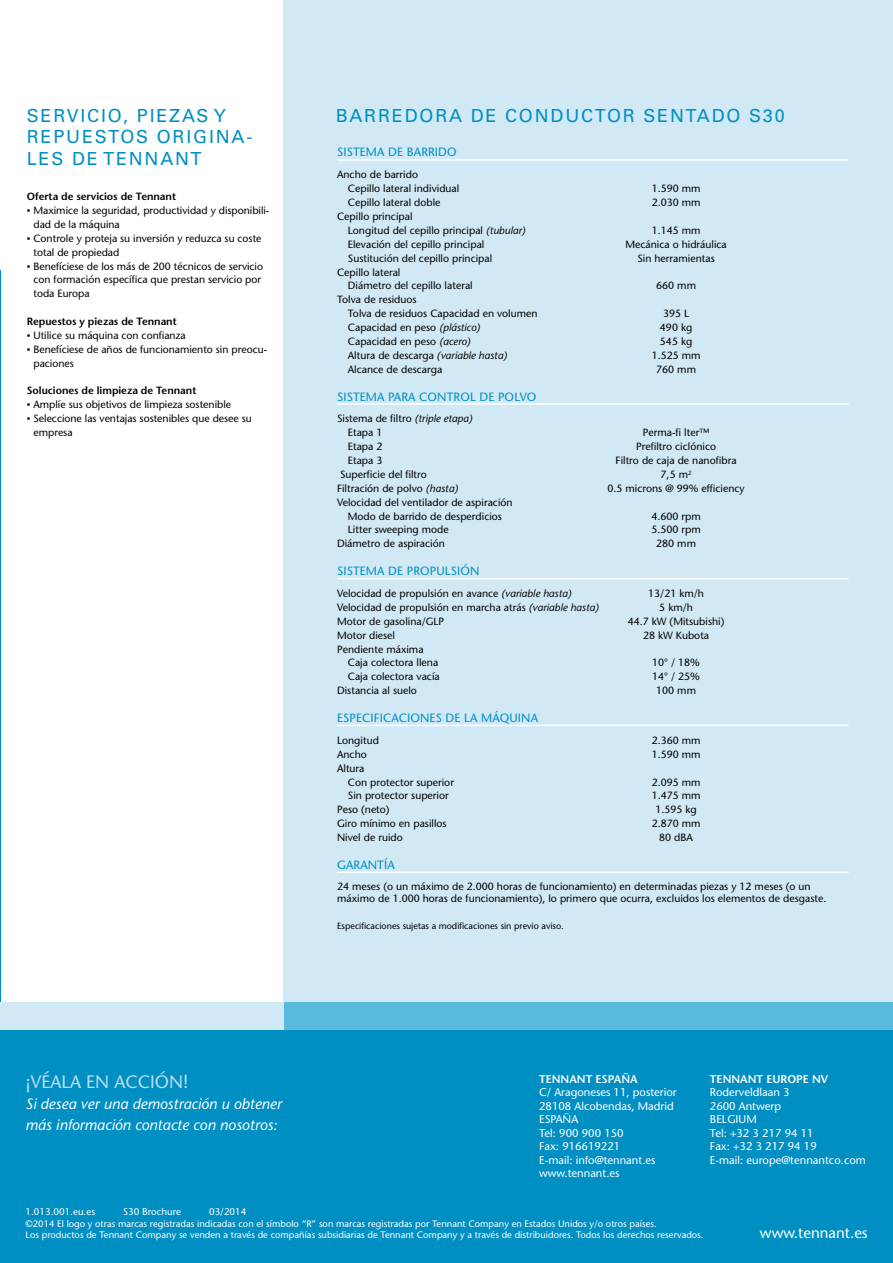
<style>
.page{position:relative;width:893px;height:1263px;background:#fff}
.page>*{position:absolute;margin:0;border:0;box-sizing:border-box;transform-origin:0 0}
.t1{font:18px/21.6px "Univers LT Std";letter-spacing:.1em;color:#008fc3}
.t2{font:500 18px "Stone Sans Std";color:#b8ddef}
.t3{font:italic 500 15px/21px "Stone Sans Std";color:#fff}
.t4{font:500 15px "Stone Sans Std";color:#fff}
.t5{font:500 12px "Stone Sans Std";letter-spacing:.01em;color:#008fc3}
.t6{font:500 11.25px/13.5px "Stone Sans Std";color:#fff}
.t7{font:600 11.25px "Stone Sans Std";color:#fff}
.t8{font:500 10.5px/13.8px "Stone Sans Std";color:#000}
.t9{font:600 10.5px "Stone Sans Std";letter-spacing:-.005em;color:#000}
.t10{font:500 9.75px "Stone Sans Std";color:#fff}
.t11{font:500 9.3px/11.2px "Stone Sans Std";color:#fff}
.t12{font:500 9px "Stone Sans Std";color:#000}
.s1{font-family:"Trebuchet MS";font-weight:400}
.s2{font-style:italic}
.s3{font-size:9.75px}
</style>
<div class="page">
<div style="left:0;top:1030px;width:893px;height:233px;background:#008fc3"></div>
<hr style="left:0;top:271px;width:1px;height:992px;background:#008fc3">
<div style="left:283px;top:0;width:610px;height:1003px;background:#d1e9f5"></div>
<div style="left:283px;top:1003px;width:610px;height:27px;background:#59badd"></div>
<div style="left:0;top:1003px;width:283px;height:27px;background:#d1e9f5"></div>
<hr style="left:337px;top:159px;width:512px;height:2px;background:#fff">
<hr style="left:337px;top:403px;width:512px;height:2px;background:#fff">
<hr style="left:337px;top:578px;width:512px;height:1px;background:#fff">
<hr style="left:337px;top:725px;width:512px;height:1px;background:#fff">
<hr style="left:337px;top:871px;width:512px;height:2px;background:#fff">
<h1 class="t1" style="left:27px;top:104px;width:227px">SERVICIO, PIEZAS Y<br>REPUESTOS ORIGINA-<br>LES DE TENNANT</h1>
<p class="t9" style="left:27px;top:190px;width:151px">Oferta de servicios de Tennant</p>
<p class="t8" style="left:34px;top:204px;width:237px;text-indent:-7px"><span class="s1">▪</span> Maximice la seguridad, productividad y disponibili&shy;dad de la máquina</p>
<p class="t8" style="left:34px;top:231px;width:230px;text-indent:-7px"><span class="s1">▪</span> Controle y proteja su inversión y reduzca su coste total de propiedad</p>
<p class="t8" style="left:34px;top:259px;width:231px;text-indent:-7px"><span class="s1">▪</span> Benefíciese de los más de 200 técnicos de servicio con formación específica que prestan servicio por toda Europa</p>
<p class="t9" style="left:27px;top:315px;width:152px">Repuestos y piezas de Tennant</p>
<p class="t8" style="left:27px;top:328px;width:160px"><span class="s1">▪</span> Utilice su máquina con confianza</p>
<p class="t8" style="left:34px;top:342px;width:235px;text-indent:-7px"><span class="s1">▪</span> Benefíciese de años de funcionamiento sin preocu&shy;paciones</p>
<p class="t9" style="left:27px;top:384px;width:171px">Soluciones de limpieza de Tennant</p>
<p class="t8" style="left:27px;top:398px;width:206px"><span class="s1">▪</span> Amplíe sus objetivos de limpieza sostenible</p>
<p class="t8" style="left:34px;top:412px;width:220px;text-indent:-7px"><span class="s1">▪</span> Seleccione las ventajas sostenibles que desee su empresa</p>
<h1 class="t1" style="left:336px;top:104px;width:450px">BARREDORA DE CONDUCTOR SENTADO S30</h1>
<p class="t5" style="left:337px;top:145px;width:121px">SISTEMA DE BARRIDO</p>
<p class="t8" style="left:348px;top:168px;width:113px;text-indent:-11px">Ancho de barrido<br>Cepillo lateral individual</p>
<p class="t8" style="left:652px;top:182px;width:50px">1.590 mm</p>
<p class="t8" style="left:348px;top:196px;width:94px">Cepillo lateral doble</p>
<p class="t8" style="left:652px;top:196px;width:50px">2.030 mm</p>
<p class="t8" style="left:348px;top:210px;width:179px;text-indent:-11px">Cepillo principal<br>Longitud del cepillo principal <span class="s2">(tubular)</span></p>
<p class="t8" style="left:652px;top:223px;width:50px">1.145 mm</p>
<p class="t8" style="left:348px;top:237px;width:138px">Elevación del cepillo principal</p>
<p class="t8" style="left:625px;top:237px;width:103px">Mecánica o hidráulica</p>
<p class="t8" style="left:348px;top:251px;width:146px">Sustitución del cepillo principal</p>
<p class="t8" style="left:637px;top:251px;width:79px">Sin herramientas</p>
<p class="t8" style="left:348px;top:265px;width:126px;text-indent:-11px">Cepillo lateral<br>Diámetro del cepillo lateral</p>
<p class="t8" style="left:656px;top:279px;width:41px">660 mm</p>
<p class="t8" style="left:348px;top:293px;width:191px;text-indent:-11px">Tolva de residuos<br>Tolva de residuos Capacidad en volumen</p>
<p class="t8" style="left:663px;top:307px;width:28px">395 L</p>
<p class="t8" style="left:348px;top:320px;width:134px">Capacidad en peso <span class="s2">(plástico)</span></p>
<p class="t8" style="left:660px;top:320px;width:34px">490 kg</p>
<p class="t8" style="left:348px;top:334px;width:124px">Capacidad en peso <span class="s2">(acero)</span></p>
<p class="t8" style="left:660px;top:334px;width:34px">545 kg</p>
<p class="t8" style="left:348px;top:348px;width:161px">Altura de descarga <span class="s2">(variable hasta)</span></p>
<p class="t8" style="left:652px;top:348px;width:50px">1.525 mm</p>
<p class="t8" style="left:348px;top:362px;width:96px">Alcance de descarga</p>
<p class="t8" style="left:656px;top:362px;width:41px">760 mm</p>
<p class="t5" style="left:337px;top:389px;width:201px">SISTEMA PARA CONTROL DE POLVO</p>
<p class="t8" style="left:348px;top:412px;width:126px;text-indent:-11px">Sistema de filtro <span class="s2">(triple etapa)<br></span>Etapa 1</p>
<p class="t8" style="left:643px;top:426px;width:68px">Perma-fi lter™</p>
<p class="t8" style="left:348px;top:440px;width:36px">Etapa 2</p>
<p class="t8" style="left:636px;top:440px;width:81px">Prefiltro ciclónico</p>
<p class="t8" style="left:348px;top:454px;width:36px">Etapa 3</p>
<p class="t8" style="left:616px;top:454px;width:122px">Filtro de caja de nanofibra</p>
<p class="t8" style="left:340px;top:467px;width:88px">Superficie del filtro</p>
<p class="t8" style="left:661px;top:467px;width:32px">7,5 m<sup>2</sup></p>
<p class="t8" style="left:337px;top:481px;width:122px">Filtración de polvo <span class="s2">(hasta)</span></p>
<p class="t8" style="left:607px;top:481px;width:139px">0.5 microns @ 99% efficiency</p>
<p class="t8" style="left:337px;top:495px;width:177px;text-align:center">Velocidad del ventilador de aspiración<br>Modo de barrido de desperdicios</p>
<p class="t8" style="left:651px;top:509px;width:51px">4.600 rpm</p>
<p class="t8" style="left:348px;top:523px;width:102px">Litter sweeping mode</p>
<p class="t8" style="left:651px;top:523px;width:51px">5.500 rpm</p>
<p class="t8" style="left:337px;top:537px;width:109px">Diámetro de aspiración</p>
<p class="t8" style="left:656px;top:537px;width:41px">280 mm</p>
<p class="t5" style="left:337px;top:564px;width:144px">SISTEMA DE PROPULSIÓN</p>
<p class="t8" style="left:337px;top:586px;width:236px">Velocidad de propulsión en avance <span class="s2">(variable hasta)</span></p>
<p class="t8" style="left:648px;top:586px;width:57px">13/21 km/h</p>
<p class="t8" style="left:337px;top:600px;width:263px">Velocidad de propulsión en marcha atrás <span class="s2">(variable hasta)</span></p>
<p class="t8" style="left:659px;top:600px;width:35px">5 km/h</p>
<p class="t8" style="left:337px;top:614px;width:109px">Motor de gasolina/GLP</p>
<p class="t8" style="left:628px;top:614px;width:98px">44.7 kW (Mitsubishi)</p>
<p class="t8" style="left:337px;top:628px;width:60px">Motor diesel</p>
<p class="t8" style="left:643px;top:628px;width:68px">28 kW Kubota</p>
<p class="t8" style="left:348px;top:642px;width:92px;text-indent:-11px">Pendiente máxima<br>Caja colectora llena</p>
<p class="t8" style="left:652px;top:656px;width:49px">10° / 18%</p>
<p class="t8" style="left:348px;top:670px;width:93px">Caja colectora vacía</p>
<p class="t8" style="left:652px;top:670px;width:49px">14° / 25%</p>
<p class="t8" style="left:337px;top:684px;width:81px">Distancia al suelo</p>
<p class="t8" style="left:656px;top:684px;width:41px">100 mm</p>
<p class="t5" style="left:337px;top:711px;width:202px">ESPECIFICACIONES DE LA MÁQUINA</p>
<p class="t8" style="left:337px;top:733px;width:43px">Longitud</p>
<p class="t8" style="left:652px;top:733px;width:50px">2.360 mm</p>
<p class="t8" style="left:337px;top:747px;width:31px">Ancho</p>
<p class="t8" style="left:652px;top:747px;width:50px">1.590 mm</p>
<p class="t8" style="left:348px;top:761px;width:108px;text-indent:-11px">Altura<br>Con protector superior</p>
<p class="t8" style="left:652px;top:775px;width:50px">2.095 mm</p>
<p class="t8" style="left:348px;top:789px;width:102px">Sin protector superior</p>
<p class="t8" style="left:652px;top:789px;width:50px">1.475 mm</p>
<p class="t8" style="left:337px;top:803px;width:54px">Peso (neto)</p>
<p class="t8" style="left:655px;top:803px;width:43px">1.595 kg</p>
<p class="t8" style="left:337px;top:817px;width:111px">Giro mínimo en pasillos</p>
<p class="t8" style="left:652px;top:817px;width:50px">2.870 mm</p>
<p class="t8" style="left:337px;top:830px;width:67px">Nivel de ruido</p>
<p class="t8" style="left:659px;top:830px;width:35px">80 dBA</p>
<p class="t5" style="left:337px;top:857px;width:59px">GARANTÍA</p>
<p class="t8" style="left:337px;top:880px;width:491px;line-height:12.8px">24 meses (o un máximo de 2.000 horas de funcionamiento) en determinadas piezas y 12 meses (o un máximo de 1.000 horas de funcionamiento), lo primero que ocurra, excluidos los elementos de desgaste.</p>
<p class="t12" style="left:337px;top:920px;width:228px">Especificaciones sujetas a modificaciones sin previo aviso.</p>
<h1 class="t2" style="left:26px;top:1071px;width:165px">¡VÉALA EN ACCIÓN!</h1>
<h2 class="t3" style="left:26px;top:1093px;width:258px">Si desea ver una demostración u obtener más información contacte con nosotros:</h2>
<p class="t10" style="left:26px;top:1205px;width:71px">1.013.001.eu.es</p>
<p class="t10" style="left:123px;top:1205px;width:59px">S30 Brochure</p>
<p class="t10" style="left:209px;top:1205px;width:39px">03/2014</p>
<p class="t7" style="left:539px;top:1072px;width:100px">TENNANT ESPAÑA</p>
<p class="t6" style="left:539px;top:1085px;width:139px">C/ Aragoneses 11, posterior<br>28108 Alcobendas, Madrid<br>ESPAÑA<br>Tel: 900 900 150<br>Fax: 916619221<br>E-mail: info@tennant.es www.tennant.es</p>
<p class="t7" style="left:710px;top:1072px;width:120px">TENNANT EUROPE NV</p>
<p class="t6" style="left:710px;top:1085px;width:157px">Roderveldlaan 3<br>2600 Antwerp<br>BELGIUM<br>Tel: +32 3 217 94 11<br>Fax: +32 3 217 94 19<br>E-mail: europe@tennantco.com</p>
<p class="t11" style="left:26px;top:1218px;width:680px"><span class="s3">©</span>2014 El logo y otras marcas registradas indicadas con el símbolo “R” son marcas registradas por Tennant Company en Estados Unidos y/o otros países.<br>Los productos de Tennant Company se venden a través de compañías subsidiarias de Tennant Company y a través de distribuidores. Todos los derechos reservados.</p>
<h2 class="t4" style="left:760px;top:1223px;width:109px">www.tennant.es</h2>
</div>
